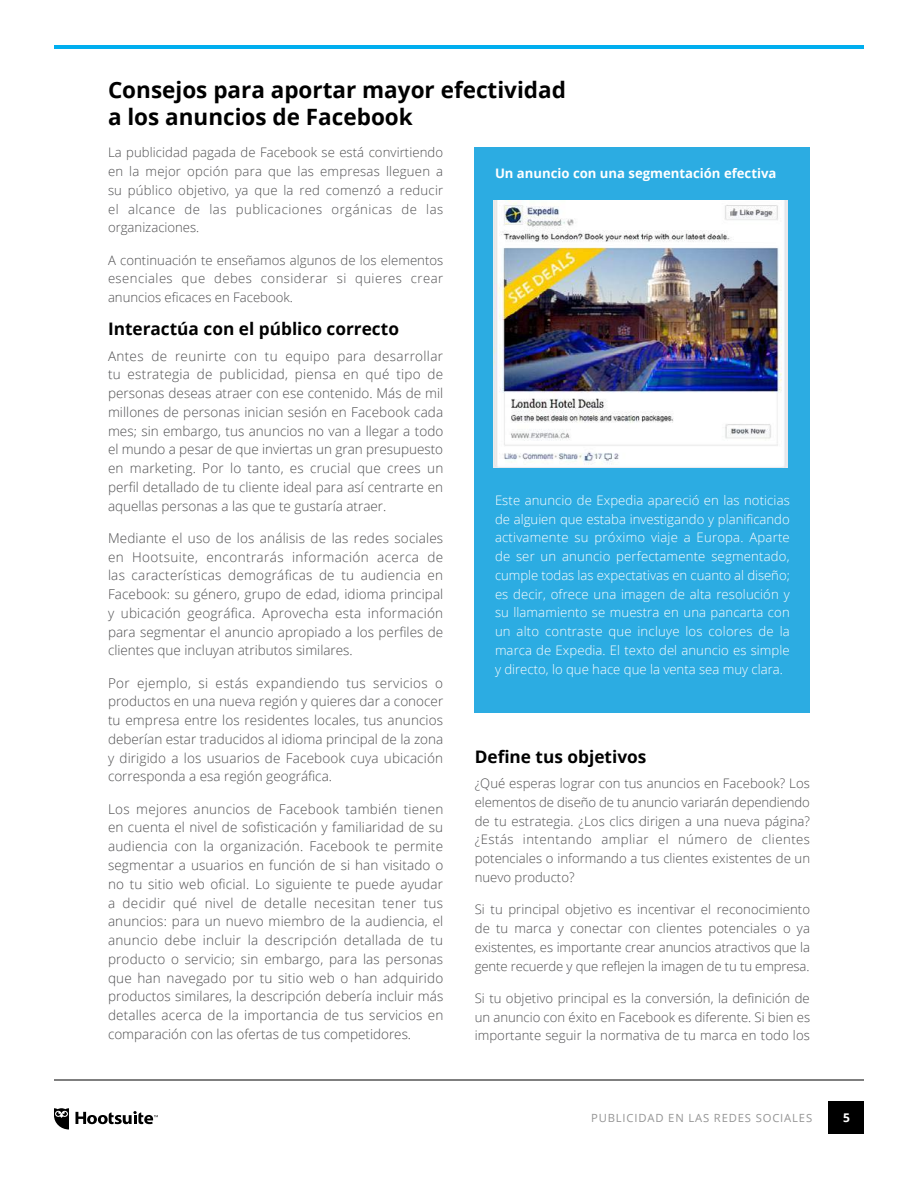
<style>
.page{position:relative;width:918px;height:1188px;background:#fff}
.page>*{position:absolute;margin:0;border:0;box-sizing:border-box;transform-origin:0 0}
.t1{font:700 22.5px/27px "Open Sans";color:#000}
.t2{font:700 17.25px "Open Sans";color:#000}
.t3{font:300 13.5px/18.8px "Open Sans";color:#4d4d4f;text-align:justify}
.t4{font:300 13.2px/18.8px "Open Sans";color:#4d4d4f;text-align:justify}
.t5{font:300 13.2px/18.8px "Open Sans";color:#fff;text-align:justify}
.t6{font:700 13.2px "Open Sans";color:#fff}
.t7{font:700 12px "Open Sans";color:#fff}
.t8{font:11.25px "Open Sans";letter-spacing:.075em;color:#949494}
</style>
<div class="page">
<div style="left:828px;top:1101px;width:36px;height:33px;background:#000"></div>
<hr style="left:54px;top:1080px;width:810px;height:1px;background:#000">
<hr style="left:54px;top:45px;width:810px;height:4px;background:#00aeef">
<svg style="left:76px;top:1111px;width:82px;height:13px"></svg>
<svg style="left:54px;top:1108px;width:15px;height:22px"></svg>
<div style="left:475px;top:148px;width:335px;height:565px;background:#2cace2"></div>
<img style="left:494px;top:201px;width:294px;height:267px">
<h1 class="t1" style="left:108px;top:76px;width:459px">Consejos para aportar mayor efectividad a los anuncios de Facebook</h1>
<p class="t4" style="left:108px;top:143px;width:337px">La publicidad pagada de Facebook se está convirtiendo en la mejor opción para que las empresas lleguen a su público objetivo, ya que la red comenzó a reducir el alcance de las publicaciones orgánicas de las organizaciones.</p>
<p class="t4" style="left:108px;top:250px;width:337px">A continuación te enseñamos algunos de los elementos esenciales que debes considerar si quieres crear anuncios eficaces en Facebook.</p>
<p class="t2" style="left:108px;top:317px;width:293px">Interactúa con el público correcto</p>
<p class="t3" style="left:108px;top:346px;width:337px">Antes de reunirte con tu equipo para desarrollar tu estrategia de publicidad, piensa en qué tipo de personas deseas atraer con ese contenido. Más de mil millones de personas inician sesión en Facebook cada mes; sin embargo, tus anuncios no van a llegar a todo el mundo a pesar de que inviertas un gran presupuesto en marketing. Por lo tanto, es crucial que crees un perfil detallado de tu cliente ideal para así centrarte en aquellas personas a las que te gustaría atraer.</p>
<p class="t3" style="left:108px;top:528px;width:337px">Mediante el uso de los análisis de las redes sociales en Hootsuite, encontrarás información acerca de las características demográficas de tu audiencia en Facebook: su género, grupo de edad, idioma principal y ubicación geográfica. Aprovecha esta información para segmentar el anuncio apropiado a los perfiles de clientes que incluyan atributos similares.</p>
<p class="t3" style="left:108px;top:673px;width:337px">Por ejemplo, si estás expandiendo tus servicios o productos en una nueva región y quieres dar a conocer tu empresa entre los residentes locales, tus anuncios deberían estar traducidos al idioma principal de la zona y dirigido a los usuarios de Facebook cuya ubicación corresponda a esa región geográfica.</p>
<p class="t3" style="left:108px;top:799px;width:337px">Los mejores anuncios de Facebook también tienen en cuenta el nivel de sofisticación y familiaridad de su audiencia con la organización. Facebook te permite segmentar a usuarios en función de si han visitado o no tu sitio web oficial. Lo siguiente te puede ayudar a decidir qué nivel de detalle necesitan tener tus anuncios: para un nuevo miembro de la audiencia, el anuncio debe incluir la descripción detallada de tu producto o servicio; sin embargo, para las personas que han navegado por tu sitio web o han adquirido productos similares, la descripción debería incluir más detalles acerca de la importancia de tus servicios en comparación con las ofertas de tus competidores.</p>
<p class="t6" style="left:495px;top:164px;width:283px">Un anuncio con una segmentación efectiva</p>
<p class="t5" style="left:495px;top:490px;width:296px">Este anuncio de Expedia apareció en las noticias de alguien que estaba investigando y planificando activamente su próximo viaje a Europa. Aparte de ser un anuncio perfectamente segmentado, cumple todas las expectativas en cuanto al diseño; es decir, ofrece una imagen de alta resolución y su llamamiento se muestra en una pancarta con un alto contraste que incluye los colores de la marca de Expedia. El texto del anuncio es simple y directo, lo que hace que la venta sea muy clara.</p>
<p class="t2" style="left:475px;top:744px;width:173px">Define tus objetivos</p>
<p class="t4" style="left:475px;top:774px;width:337px">¿Qué esperas lograr con tus anuncios en Facebook? Los elementos de diseño de tu anuncio variarán dependiendo de tu estrategia. ¿Los clics dirigen a una nueva página? ¿Estás intentando ampliar el número de clientes potenciales o informando a tus clientes existentes de un nuevo producto?</p>
<p class="t4" style="left:475px;top:900px;width:337px">Si tu principal objetivo es incentivar el reconocimiento de tu marca y conectar con clientes potenciales o ya existentes, es importante crear anuncios atractivos que la gente recuerde y que reflejen la imagen de tu tu empresa.</p>
<p class="t4" style="left:475px;top:988px;width:337px">Si tu objetivo principal es la conversión, la definición de un anuncio con éxito en Facebook es diferente. Si bien es importante seguir la normativa de tu marca en todo los</p>
<p class="t8" style="left:591px;top:1110px;width:223px">PUBLICIDAD EN LAS REDES SOCIALES</p>
<p class="t7" style="left:843px;top:1109px;width:8px">5</p>
</div>
